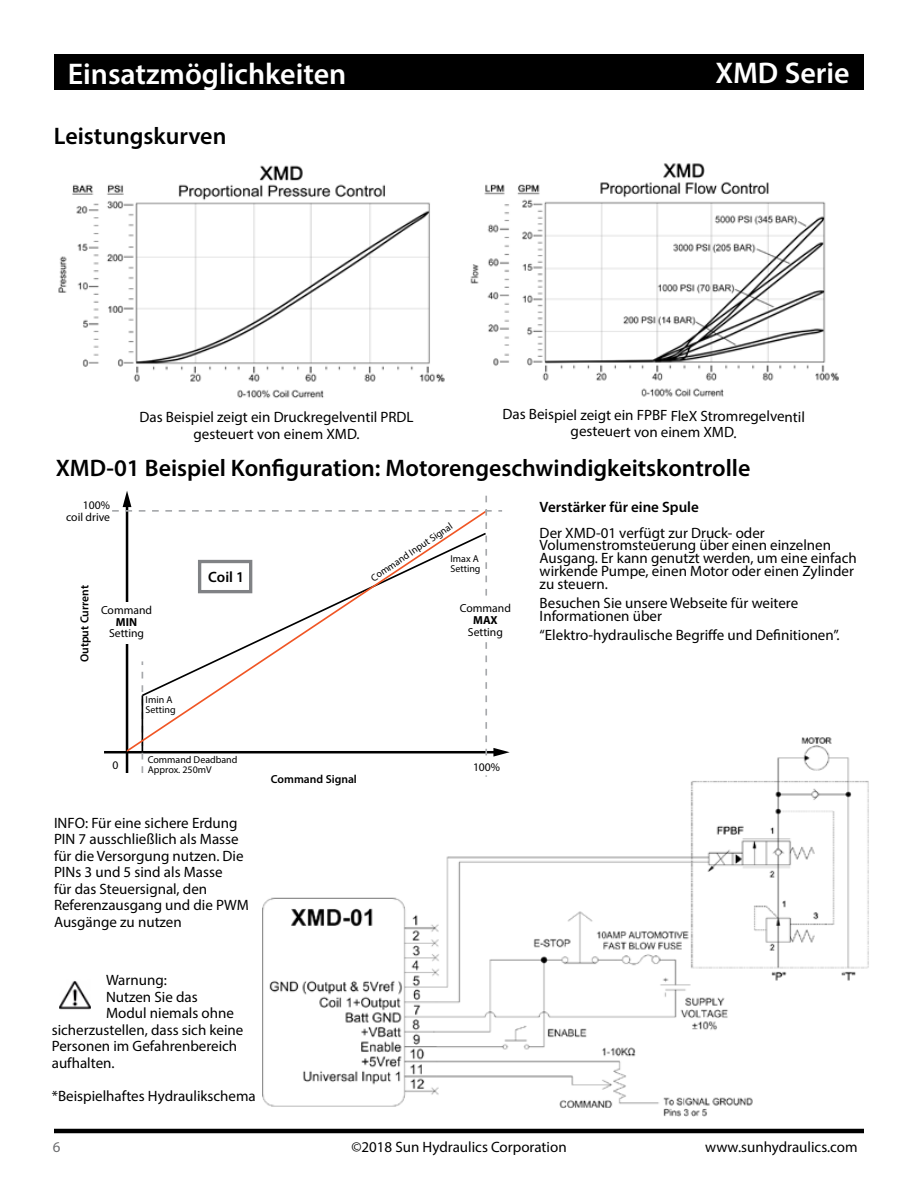
<style>
.page{position:relative;width:918px;height:1188px;background:#fff}
.page>*{position:absolute;margin:0;border:0;box-sizing:border-box;transform-origin:0 0}
.t1{font:600 30px "Myriad Pro";color:#fff}
.t2{font:600 24px "Myriad Pro";color:#000}
.t3{font:15px/16.5px "Myriad Pro";color:#000}
.t4{font:600 15px "Myriad Pro";color:#000}
.t5{font:15px "Myriad Pro";color:#6d6e71}
.t6{font:11.7px/11.7px "Myriad Pro";color:#000;text-align:right}
.t7{font:600 11.7px "Myriad Pro";color:#000}
.t8{font:700 11.7px "Myriad Pro";color:#000}
.t9{font:10.05px/10.1px "Myriad Pro";color:#000}
</style>
<div class="page">
<hr style="left:54px;top:1129px;width:810px;height:4px;background:#000">
<div style="left:54px;top:54px;width:810px;height:36px;background:#000"></div>
<img style="left:58px;top:165px;width:387px;height:234px">
<img style="left:470px;top:163px;width:369px;height:234px">
<img style="left:263px;top:737px;width:605px;height:380px">
<div style="left:64px;top:488px;width:450px;height:303px;background:#fff"></div>
<hr style="left:104px;top:751px;width:392px;height:2px;background:#000">
<svg style="left:112px;top:491px;width:398px;height:286px"></svg>
<div style="left:473px;top:758px;width:27px;height:13px;background:#fff"></div>
<div style="left:102px;top:602px;width:49px;height:41px;background:#fff"></div>
<div style="left:459px;top:599px;width:51px;height:43px;background:#fff"></div>
<div style="left:198px;top:560px;width:54px;height:33px;border:3px solid #808285"></div>
<img style="left:59px;top:981px;width:32px;height:29px">
<h1 class="t1" style="left:68px;top:55px;width:280px">Einsatzmöglichkeiten</h1>
<h1 class="t1" style="left:715px;top:54px;width:136px">XMD Serie</h1>
<h2 class="t2" style="left:54px;top:121px;width:174px">Leistungskurven</h2>
<p class="t3" style="left:139px;top:409px;width:276px;text-align:center">Das Beispiel zeigt ein Druckregelventil PRDL gesteuert von einem XMD.</p>
<p class="t3" style="left:503px;top:404px;width:304px;text-align:center;rotate:1deg">Das Beispiel zeigt ein FPBF FleX Stromregelventil gesteuert von einem XMD.</p>
<h2 class="t2" style="left:56px;top:453px;width:696px">XMD-01 Beispiel Konfiguration: Motorengeschwindigkeitskontrolle</h2>
<p class="t4" style="left:540px;top:497px;width:161px">Verstärker für eine Spule</p>
<p class="t3" style="left:540px;top:526px;width:319px;line-height:12.8px">Der XMD-01 verfügt zur Druck- oder Volumenstromsteuerung über einen einzelnen Ausgang. Er kann genutzt werden, um eine einfach wirkende Pumpe, einen Motor oder einen Zylinder zu steuern.</p>
<p class="t3" style="left:540px;top:596px;width:260px;line-height:12.8px">Besuchen Sie unsere Webseite für weitere<br>Informationen über</p>
<p class="t3" style="left:540px;top:627px;width:301px">“Elektro-hydraulische Begriffe und Definitionen”.</p>
<p class="t6" style="left:66px;top:499px;width:45px">100% coil drive</p>
<p class="t9" style="left:369px;top:574px;width:98px;rotate:-34deg">Command Input Signal</p>
<p class="t9" style="left:450px;top:553px;width:32px">Imax A<br>Setting</p>
<p class="t4" style="left:208px;top:567px;width:37px">Coil 1</p>
<p class="t7" style="left:77px;top:662px;width:79px;rotate:-90deg">Output Current</p>
<p class="t6" style="left:460px;top:602px;width:53px">Command</p>
<p class="t8" style="left:473px;top:613px;width:26px">MAX</p>
<p class="t6" style="left:468px;top:626px;width:37px">Setting</p>
<p class="t6" style="left:101px;top:604px;width:53px">Command</p>
<p class="t8" style="left:116px;top:614px;width:23px">MIN</p>
<p class="t6" style="left:109px;top:627px;width:37px">Setting</p>
<p class="t9" style="left:146px;top:695px;width:32px">Imin A<br>Setting</p>
<p class="t9" style="left:148px;top:755px;width:91px">Command Deadband<br>Approx. 250mV</p>
<p class="t6" style="left:112px;top:759px;width:7px">0</p>
<p class="t6" style="left:473px;top:761px;width:29px">100%</p>
<p class="t7" style="left:271px;top:772px;width:88px">Command Signal</p>
<p class="t3" style="left:54px;top:814px;width:196px">INFO: Für eine sichere Erdung<br>PIN 7 ausschließlich als Masse für die Versorgung nutzen. Die<br>PINs 3 und 5 sind als Masse<br>für das Steuersignal, den<br>Referenzausgang und die PWM<br>Ausgänge zu nutzen</p>
<p class="t3" style="left:106px;top:972px;width:62px">Warnung:</p>
<p class="t3" style="left:106px;top:988px;width:93px">Nutzen Sie das</p>
<p class="t3" style="left:106px;top:1005px;width:129px">Modul niemals ohne</p>
<p class="t3" style="left:52px;top:1021px;width:193px">sicherzustellen, dass sich keine</p>
<p class="t3" style="left:52px;top:1038px;width:187px">Personen im Gefahrenbereich</p>
<p class="t3" style="left:52px;top:1054px;width:64px">aufhalten.</p>
<p class="t3" style="left:52px;top:1087px;width:206px">*Beispielhaftes Hydraulikschema</p>
<p class="t5" style="left:53px;top:1138px;width:9px">6</p>
<p class="t3" style="left:351px;top:1138px;width:217px">©2018 Sun Hydraulics Corporation</p>
<p class="t3" style="left:705px;top:1138px;width:154px">www.sunhydraulics.com</p>
</div>
